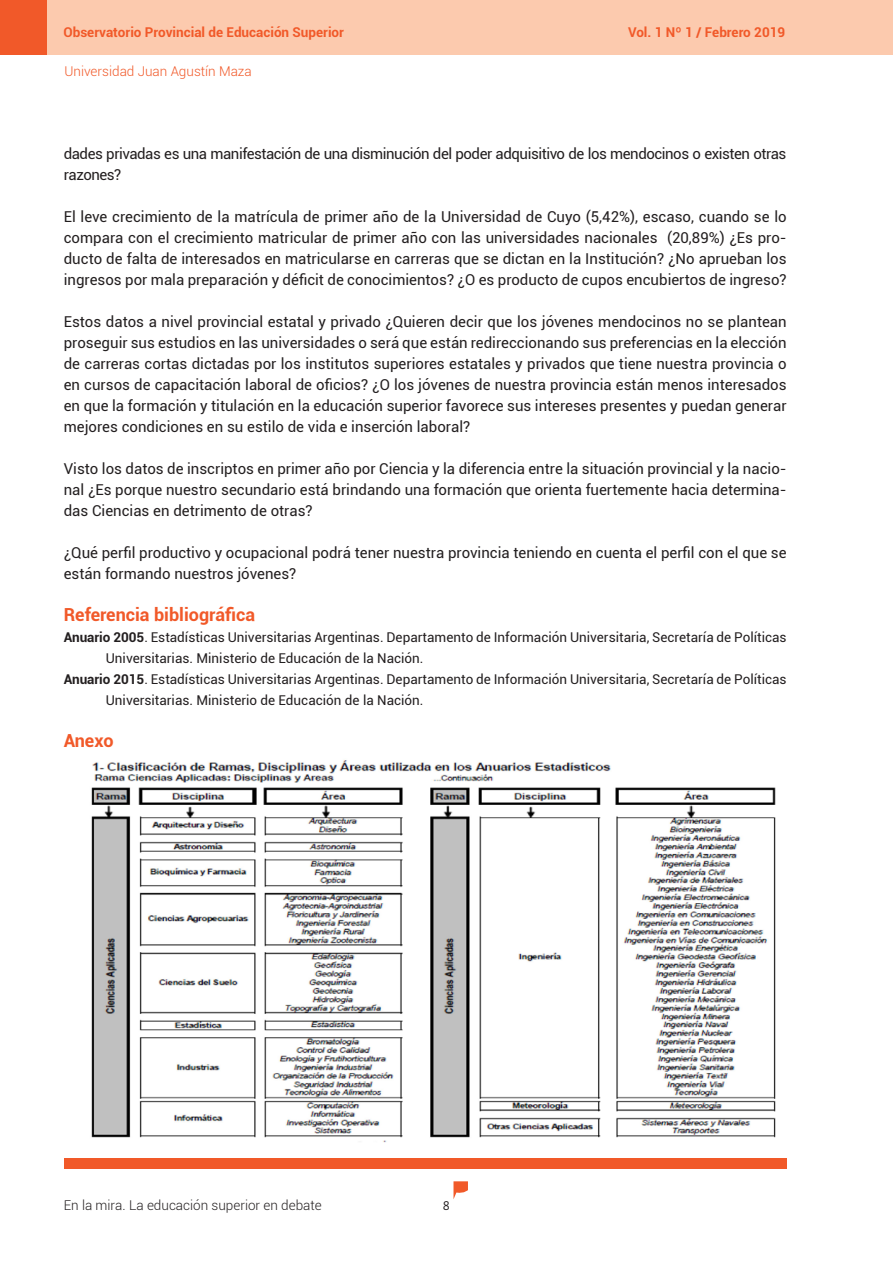
<style>
.page{position:relative;width:893px;height:1263px;background:#fff}
.page>*{position:absolute;margin:0;border:0;box-sizing:border-box;transform-origin:0 0}
.Título_Txt{font:700 18px "Roboto";color:#f15929}
.Txt_base{font:15px/21px "Roboto";color:#231f20;text-align:justify}
.Txt_base-2{font:15px/21px "Roboto";letter-spacing:-.03em;color:#231f20}
.t1{font:15px "Alegreya Sans";color:#231f20}
.Bibliografía{font:13.5px/21px "Roboto";color:#231f20}
.t2{font:700 13.5px "Roboto";color:#f15929}
.t3{font:300 13.5px "Roboto";color:#231f20}
.t4{font:300 13.5px "Roboto";color:#f15929}
.s1{font-weight:700}
</style>
<div class="page">
<svg style="left:453px;top:1181px;width:15px;height:18px"></svg>
<div style="left:47px;top:0;width:846px;height:54px;background:#fccaae"></div>
<div style="left:0;top:0;width:47px;height:54px;background:#f15929"></div>
<div style="left:64px;top:1158px;width:723px;height:10px;background:#f15929"></div>
<img style="left:91px;top:760px;width:685px;height:383px">
<p class="t2" style="left:63px;top:23px;width:282px">Observatorio Provincial de Educación Superior</p>
<p class="t4" style="left:64px;top:61px;width:189px">Universidad Juan Agustín Maza</p>
<p class="t2" style="left:628px;top:23px;width:159px">Vol. 1 Nº 1 / Febrero 2019</p>
<p class="Txt_base-2" style="left:64px;top:143px;width:724px">dades privadas es una manifestación de una disminución del poder adquisitivo de los mendocinos o existen otras razones?</p>
<p class="Txt_base" style="left:64px;top:206px;width:724px">El leve crecimiento de la matrícula de primer año de la Universidad de Cuyo (5,42%), escaso, cuando se lo compara con el crecimiento matricular de primer año con las universidades nacionales (20,89%) ¿Es pro&shy;ducto de falta de interesados en matricularse en carreras que se dictan en la Institución? ¿No aprueban los ingresos por mala preparación y déficit de conocimientos? ¿O es producto de cupos encubiertos de ingreso?</p>
<p class="Txt_base" style="left:64px;top:311px;width:724px">Estos datos a nivel provincial estatal y privado ¿Quieren decir que los jóvenes mendocinos no se plantean proseguir sus estudios en las universidades o será que están redireccionando sus preferencias en la elección de carreras cortas dictadas por los institutos superiores estatales y privados que tiene nuestra provincia o en cursos de capacitación laboral de oficios? ¿O los jóvenes de nuestra provincia están menos interesados en que la formación y titulación en la educación superior favorece sus intereses presentes y puedan generar mejores condiciones en su estilo de vida e inserción laboral?</p>
<p class="Txt_base" style="left:64px;top:458px;width:724px">Visto los datos de inscriptos en primer año por Ciencia y la diferencia entre la situación provincial y la nacio&shy;nal ¿Es porque nuestro secundario está brindando una formación que orienta fuertemente hacia determina&shy;das Ciencias en detrimento de otras?</p>
<p class="Txt_base" style="left:64px;top:542px;width:724px">¿Qué perfil productivo y ocupacional podrá tener nuestra provincia teniendo en cuenta el perfil con el que se están formando nuestros jóvenes?</p>
<p class="Título_Txt" style="left:64px;top:602px;width:193px">Referencia bibliográfica</p>
<p class="Bibliografía" style="left:106px;top:626px;width:682px;text-indent:-42px"><span class="s1">Anuario 2005</span>. Estadísticas Universitarias Argentinas. Departamento de Información Universitaria, Secretaría de Políticas<br>Universitarias. Ministerio de Educación de la Nación.</p>
<p class="Bibliografía" style="left:106px;top:668px;width:682px;text-indent:-42px"><span class="s1">Anuario 2015</span>. Estadísticas Universitarias Argentinas. Departamento de Información Universitaria, Secretaría de Políticas<br>Universitarias. Ministerio de Educación de la Nación.</p>
<p class="Título_Txt" style="left:64px;top:728px;width:51px">Anexo</p>
<p class="t3" style="left:64px;top:1196px;width:260px">En la mira. La educación superior en debate</p>
<p class="t1" style="left:443px;top:1195px;width:9px">8</p>
</div>
